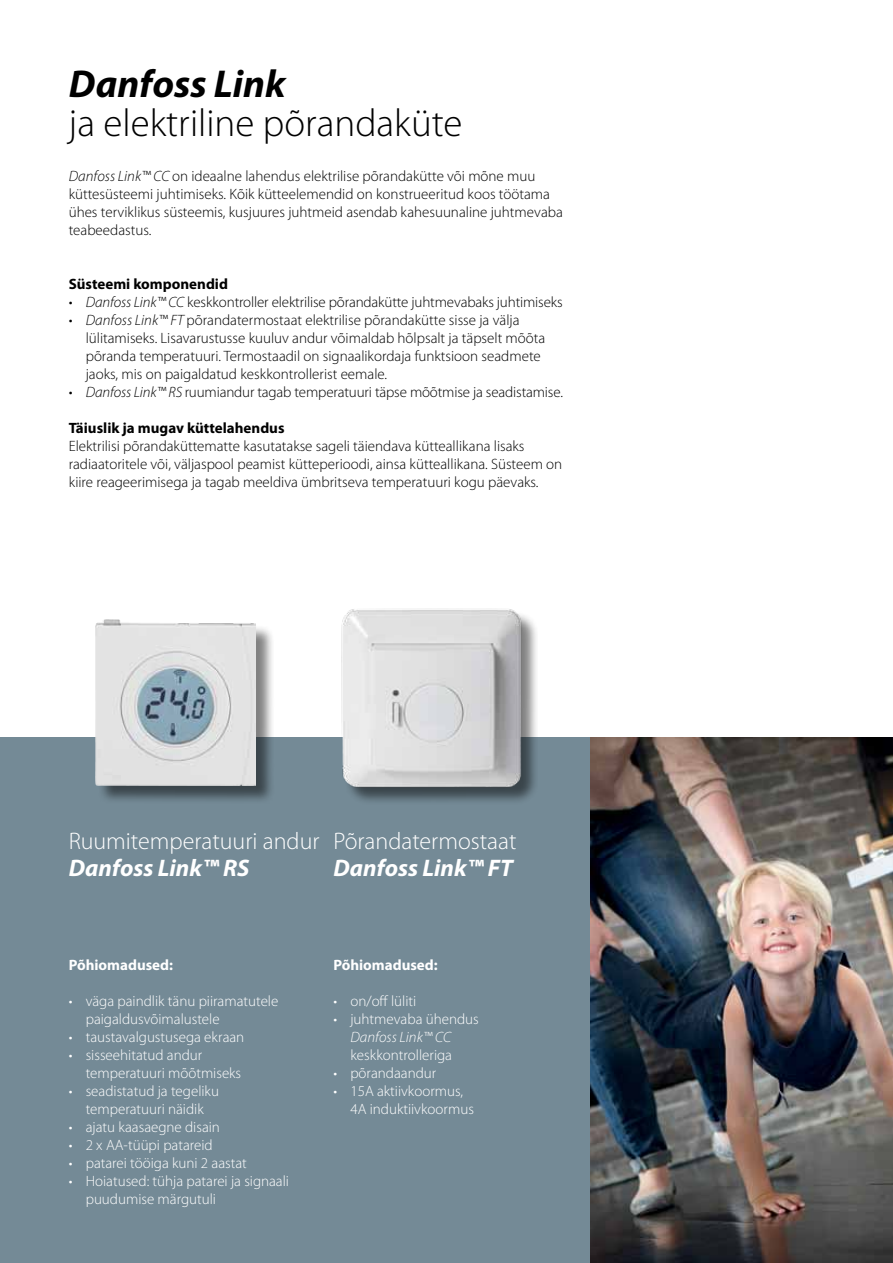
<style>
.page{position:relative;width:893px;height:1263px;background:#fff}
.page>*{position:absolute;margin:0;border:0;box-sizing:border-box;transform-origin:0 0}
.t1{font:300 39px "Myriad Pro";color:#000}
.t2{font:italic 700 39px "Myriad Pro";color:#000}
.t3{font:300 24px "Myriad Pro";color:#fff}
.t4{font:italic 700 24px "Myriad Pro";color:#fff}
.t5{font:300 15px/18px "Myriad Pro";color:#000}
.t6{font:300 15px/18px "Myriad Pro";color:#fff}
.t7{font:700 15px "Myriad Pro";color:#000}
.t8{font:700 15px "Myriad Pro";color:#fff}
.t9{font:italic 300 15px "Myriad Pro";color:#fff}
.s1{font-style:italic}
</style>
<div class="page">
<div style="left:0;top:737px;width:590px;height:526px;background:#748a96"></div>
<div style="left:342px;top:610px;width:196px;height:195px;background:#000;opacity:.5"></div>
<img style="left:341px;top:608px;width:187px;height:187px">
<div style="left:97px;top:620px;width:177px;height:184px;background:#000;opacity:.5"></div>
<img style="left:95px;top:620px;width:160px;height:166px">
<img style="left:590px;top:737px;width:303px;height:526px">
<h1 class="t2" style="left:69px;top:59px;width:218px">Danfoss Link</h1>
<h1 class="t1" style="left:69px;top:102px;width:395px">ja elektriline põrandaküte</h1>
<p class="t5" style="left:69px;top:168px;width:496px"><span class="s1">Danfoss Link™ CC</span> on ideaalne lahendus elektrilise põrandakütte või mõne muu küttesüsteemi juhtimiseks. Kõik kütteelemendid on konstrueeritud koos töötama ühes terviklikus süsteemis, kusjuures juhtmeid asendab kahesuunaline juhtmevaba teabeedastus.</p>
<p class="t7" style="left:69px;top:274px;width:161px">Süsteemi komponendid</p>
<p class="t5" style="left:69px;top:294px;width:495px"><span class="s1">• Danfoss Link™ CC</span> keskkontroller elektrilise põrandakütte juhtmevabaks juhtimiseks</p>
<p class="t5" style="left:86px;top:312px;width:461px;text-indent:-17px"><span class="s1">• Danfoss Link™ FT</span> põrandatermostaat elektrilise põrandakütte sisse ja välja lülitamiseks. Lisavarustusse kuuluv andur võimaldab hõlpsalt ja täpselt mõõta põranda temperatuuri. Termostaadil on signaalikordaja funktsioon seadmete jaoks, mis on paigaldatud keskkontrollerist eemale.</p>
<p class="t5" style="left:69px;top:384px;width:496px"><span class="s1">• Danfoss Link™ RS</span> ruumiandur tagab temperatuuri täpse mõõtmise ja seadistamise.</p>
<p class="t7" style="left:69px;top:418px;width:217px">Täiuslik ja mugav küttelahendus</p>
<p class="t5" style="left:69px;top:438px;width:495px">Elektrilisi põrandaküttematte kasutatakse sageli täiendava kütteallikana lisaks radiaatoritele või, väljaspool peamist kütteperioodi, ainsa kütteallikana. Süsteem on kiire reageerimisega ja tagab meeldiva ümbritseva temperatuuri kogu päevaks.</p>
<h2 class="t3" style="left:69px;top:828px;width:252px">Ruumitemperatuuri andur</h2>
<h2 class="t4" style="left:69px;top:853px;width:182px">Danfoss Link™ RS</h2>
<h2 class="t3" style="left:333px;top:828px;width:185px">Põrandatermostaat</h2>
<h2 class="t4" style="left:333px;top:853px;width:181px">Danfoss Link™ FT</h2>
<p class="t8" style="left:69px;top:955px;width:106px">Põhiomadused:</p>
<p class="t6" style="left:86px;top:992px;width:194px;text-indent:-17px">• väga paindlik tänu piiramatutele paigaldusvõimalustele</p>
<p class="t6" style="left:69px;top:1028px;width:177px">• taustavalgustusega ekraan</p>
<p class="t6" style="left:86px;top:1046px;width:157px;text-indent:-17px">• sisseehitatud andur temperatuuri mõõtmiseks</p>
<p class="t6" style="left:69px;top:1082px;width:152px;text-align:center">• seadistatud ja tegeliku temperatuuri näidik</p>
<p class="t6" style="left:69px;top:1118px;width:153px">• ajatu kaasaegne disain</p>
<p class="t6" style="left:69px;top:1136px;width:145px">• 2 x AA-tüüpi patareid</p>
<p class="t6" style="left:69px;top:1154px;width:180px">• patarei tööiga kuni 2 aastat</p>
<p class="t6" style="left:86px;top:1172px;width:205px;text-indent:-17px">• Hoiatused: tühja patarei ja signaali puudumise märgutuli</p>
<p class="t8" style="left:333px;top:955px;width:106px">Põhiomadused:</p>
<p class="t6" style="left:333px;top:992px;width:84px">• on/off lüliti</p>
<p class="t6" style="left:333px;top:1010px;width:147px">• juhtmevaba ühendus</p>
<p class="t9" style="left:350px;top:1028px;width:102px">Danfoss Link™ CC</p>
<p class="t6" style="left:350px;top:1046px;width:103px">keskkontrolleriga</p>
<p class="t6" style="left:333px;top:1064px;width:104px">• põrandaandur</p>
<p class="t6" style="left:350px;top:1082px;width:125px;text-indent:-17px">• 15A aktiivkoormus,<br>4A induktiivkoormus</p>
</div>
